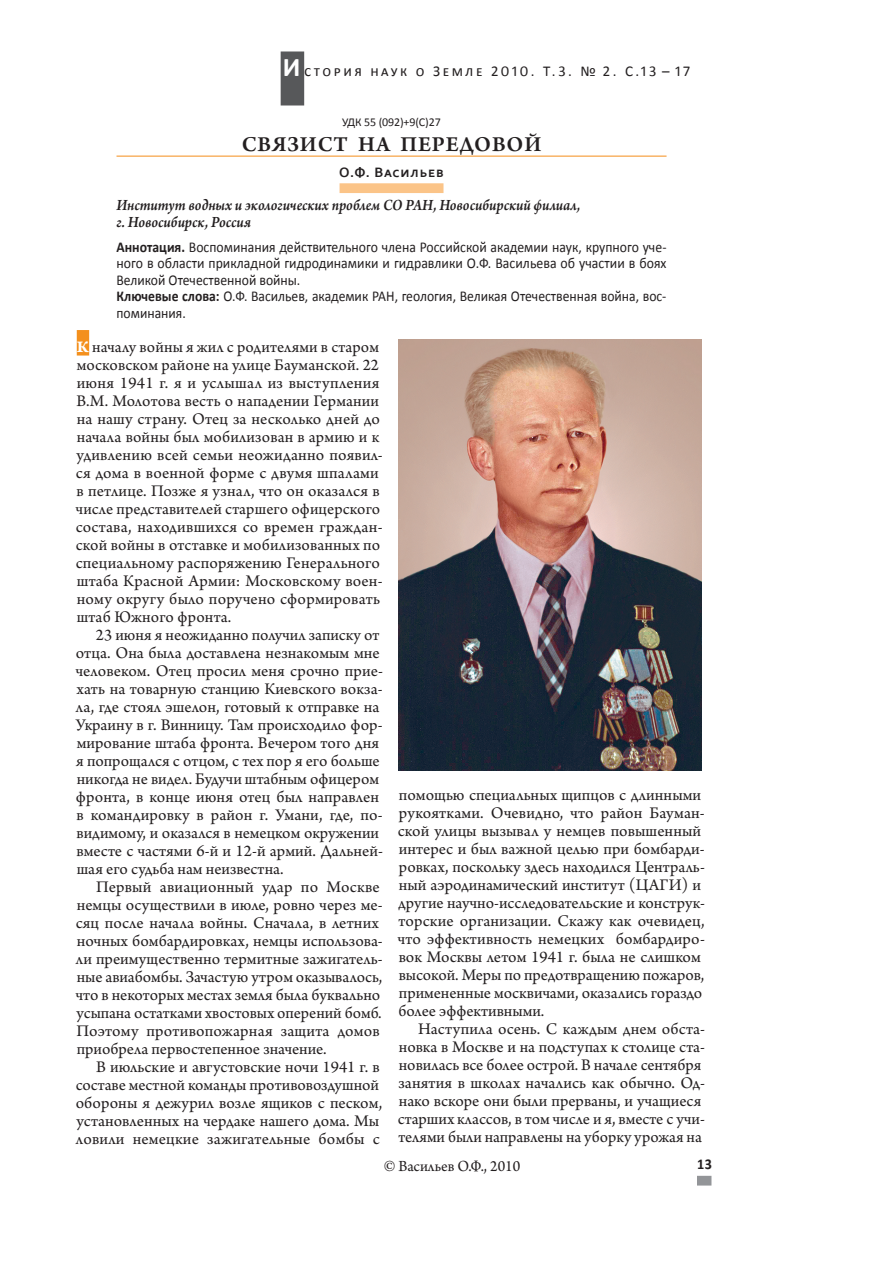
<style>
.page{position:relative;width:893px;height:1263px;background:#fff}
.page>*{position:absolute;margin:0;border:0;box-sizing:border-box;transform-origin:0 0}
.t1{font:600 22.5px "Arno Pro";letter-spacing:.035em;color:#231f20}
.t2{font:17.1px/18px "Arno Pro";letter-spacing:.005em;color:#231f20}
.t3{font:italic 600 16.5px/16.5px "Arno Pro";letter-spacing:-.005em;color:#231f20;scale:.91 1}
.t4{font:16.35px "Arno Pro";color:#231f20}
.t5{font:15px/16.5px "Calibri";color:#231f20;scale:.91 1}
.t6{font:15px "Calibri";letter-spacing:.17em;color:#231f20}
.t7{font:700 15px "Calibri";color:#231f20;scale:.95 1}
.t8{font:700 14.25px "Corbel";letter-spacing:.055em;color:#231f20}
.t9{font:12px "Calibri";letter-spacing:-.01em;color:#231f20}
.s1{font-weight:700;font-size:27px;color:#fff}
.s2{font-weight:700}
.s3{font-family:"Arno Pro Bold Caption";color:#fff}
</style>
<div class="page">
<div style="left:697px;top:1176px;width:14px;height:9px;background:#939598"></div>
<div style="left:77px;top:330px;width:12px;height:26px;background:#f4901d"></div>
<hr style="left:117px;top:156px;width:549px;height:1px;background:#f69a33">
<div style="left:340px;top:183px;width:103px;height:10px;background:#fbc488"></div>
<img style="left:399px;top:339px;width:303px;height:431px">
<div style="left:281px;top:51px;width:23px;height:54px;background:#57585a"></div>
<p class="t6" style="left:283px;top:61px;width:408px"><span class="s1">И</span>стория наук о Земле 2010. Т.3. № 2. C.13 – 17</p>
<p class="t9" style="left:342px;top:114px;width:100px">УДК 55 (092)+9(C)27</p>
<h1 class="t1" style="left:242px;top:132px;width:301px">СВЯЗИСТ НА ПЕРЕДОВОЙ</h1>
<p class="t8" style="left:339px;top:163px;width:106px">О.Ф. Васильев</p>
<p class="t3" style="left:117px;top:198px;width:511px">Институт водных и экологических проблем СО РАН, Новосибирский филиал, г. Новосибирск, Россия</p>
<p class="t5" style="left:117px;top:238px;width:606px"><span class="s2">Аннотация.</span> Воспоминания действительного члена Российской академии наук, крупного уче&shy;ного в области прикладной гидродинамики и гидравлики О.Ф. Васильева об участии в боях Великой Отечественной войны.<br><span class="s2">Ключевые слова:</span> О.Ф. Васильев, академик РАН, геология, Великая Отечественная война, вос&shy;поминания.</p>
<p class="t2" style="left:76px;top:339px;width:309px"><span class="s3">К</span> началу войны я жил с родителями в старом московском районе на улице Бауманcкой. 22 июня 1941 г. я и услышал из выступления В.М. Молотова весть о нападении Германии на нашу страну. Отец за несколько дней до начала войны был мобилизован в армию и к удивлению всей семьи неожиданно появил&shy;ся дома в военной форме с двумя шпалами в петлице. Позже я узнал, что он оказался в числе представителей старшего офицерского состава, находившихся со времен граждан&shy;ской войны в отставке и мобилизованных по специальному распоряжению Генерального штаба Красной Армии: Московскому воен&shy;ному округу было поручено сформировать штаб Южного фронта.</p>
<p class="t2" style="left:76px;top:627px;width:309px;text-indent:20px">23 июня я неожиданно получил записку от отца. Она была доставлена незнакомым мне человеком. Отец просил меня срочно прие&shy;хать на товарную станцию Киевского вокза&shy;ла, где стоял эшелон, готовый к отправке на Украину в г. Винницу. Там происходило фор&shy;мирование штаба фронта. Вечером того дня я попрощался с отцом, с тех пор я его больше никогда не видел. Будучи штабным офицером фронта, в конце июня отец был направлен в командировку в район г. Умани, где, по&shy;видимому, и оказался в немецком окружении вместе с частями 6‑й и 12‑й армий. Дальней&shy;шая его судьба нам неизвестна.</p>
<p class="t2" style="left:76px;top:879px;width:309px;text-indent:20px">Первый авиационный удар по Москве немцы осуществили в июле, ровно через ме&shy;сяц после начала войны. Сначала, в летних ночных бомбардировках, немцы использова&shy;ли преимущественно термитные зажигатель&shy;ные авиабомбы. Зачастую утром оказывалось, что в некоторых местах земля была буквально усыпана остатками хвостовых оперений бомб.<br>Поэтому противопожарная защита домов приобрела первостепенное значение.</p>
<p class="t2" style="left:76px;top:1059px;width:308px;text-indent:20px">В июльские и августовские ночи 1941 г. в составе местной команды противовоздушной обороны я дежурил возле ящиков с песком, установленных на чердаке нашего дома. Мы ловили немецкие зажигательные бомбы с</p>
<p class="t2" style="left:398px;top:787px;width:309px">помощью специальных щипцов с длинными рукоятками. Очевидно, что район Бауман&shy;ской улицы вызывал у немцев повышенный интерес и был важной целью при бомбарди&shy;ровках, поскольку здесь находился Централь&shy;ный аэродинамический институт (ЦАГИ) и другие научно-исследовательские и конструк&shy;торские организации. Скажу как очевидец, что эффективность немецких бомбардиро&shy;вок Москвы летом 1941 г. была не слишком высокой. Меры по предотвращению пожаров, примененные москвичами, оказались гораздо более эффективными.</p>
<p class="t2" style="left:398px;top:1021px;width:309px;text-indent:20px">Наступила осень. С каждым днем обста&shy;новка в Москве и на подступах к столице ста&shy;новилась все более острой. В начале сентября занятия в школах начались как обычно. Од&shy;нако вскоре они были прерваны, и учащиеся старших классов, в том числе и я, вместе с учи&shy;телями были направлены на уборку урожая на</p>
<p class="t4" style="left:384px;top:1157px;width:138px">© Васильев О.Ф., 2010</p>
<p class="t7" style="left:697px;top:1155px;width:18px">13</p>
</div>
